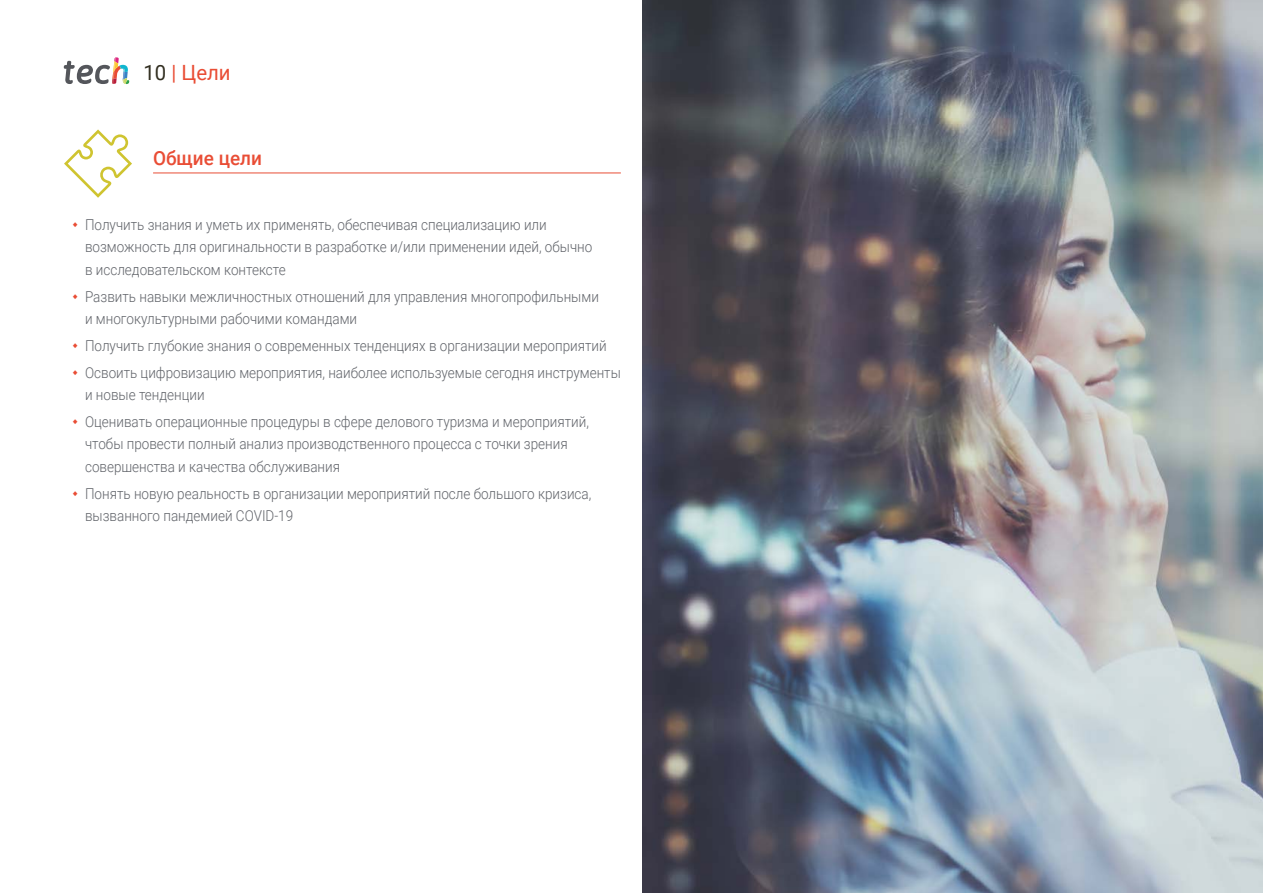
<style>
.page{position:relative;width:1263px;height:893px;background:#fff}
.page>*{position:absolute;margin:0;border:0;box-sizing:border-box;transform-origin:0 0}
.t1{font:21px "Roboto";color:#e94d35}
.t2{font:500 19.5px "Roboto";color:#e94d35}
.t3{font:300 15px/22.5px "Roboto";color:#61646a;scale:.9 1}
.s1{color:#312e20}
</style>
<div class="page">
<hr style="left:153px;top:173px;width:468px;height:1px;background:#e94d35">
<svg style="left:64px;top:129px;width:68px;height:69px"></svg>
<svg style="left:64px;top:57px;width:65px;height:27px"></svg>
<img style="left:642px;top:0;width:621px;height:893px">
<h1 class="t1" style="left:144px;top:57px;width:89px"><span class="s1">10</span> | Цели</h1>
<h2 class="t2" style="left:153px;top:144px;width:110px">Общие цели</h2>
<p class="t3" style="left:85px;top:213px;width:565px">Получить знания и уметь их применять, обеспечивая специализацию или возможность для оригинальности в разработке и/или применении идей, обычно в исследовательском контексте</p>
<p class="t3" style="left:85px;top:284px;width:572px">Развить навыки межличностных отношений для управления многопрофильными и многокультурными рабочими командами</p>
<p class="t3" style="left:85px;top:332px;width:597px;line-height:26.7px">Получить глубокие знания о современных тенденциях в организации мероприятий<br>Освоить цифровизацию мероприятия, наиболее используемые сегодня инструменты</p>
<p class="t3" style="left:85px;top:381px;width:561px;line-height:26.7px">и новые тенденции<br>Оценивать операционные процедуры в сфере делового туризма и мероприятий,</p>
<p class="t3" style="left:85px;top:432px;width:538px">чтобы провести полный анализ производственного процесса с точки зрения совершенства и качества обслуживания</p>
<p class="t3" style="left:85px;top:481px;width:564px">Понять новую реальность в организации мероприятий после большого кризиса, вызванного пандемией COVID-19</p>
</div>
